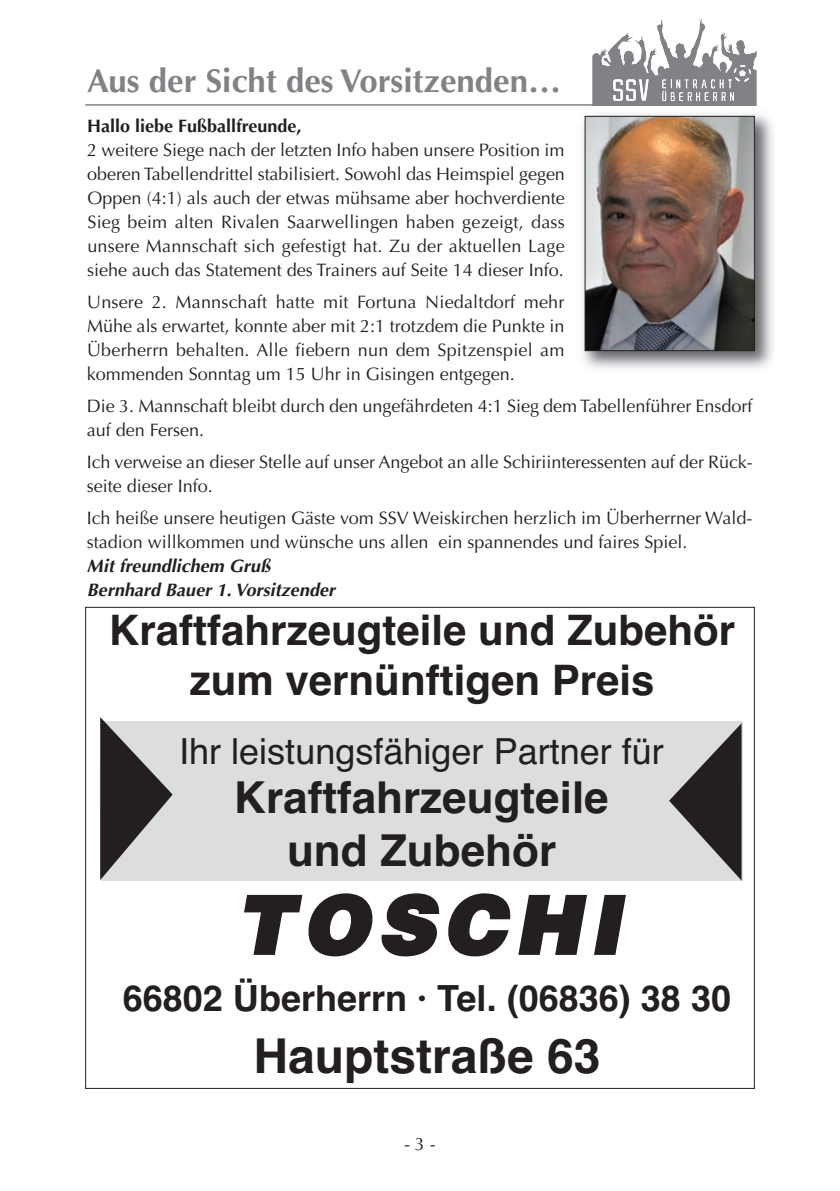
<style>
.page{position:relative;width:840px;height:1191px;background:#fff}
.page>*{position:absolute;margin:0;border:0;box-sizing:border-box;transform-origin:0 0}
.t1{font:italic 900 80px "Helvetica";letter-spacing:.105em;color:#231f20}
.t2{font:700 48px "Helvetica";color:#231f20}
.t3{font:700 44px/52.8px "Helvetica";color:#231f20;text-align:center}
.t4{font:700 42px/50.4px "Helvetica";color:#231f20;text-align:center}
.t5{font:700 36px "Helvetica";color:#231f20}
.t6{font:36px "Helvetica";color:#231f20}
.t7{font:700 33px "Optima";color:#808285}
.t8{font:18px/24px "Optima";color:#231f20}
.t9{font:italic 700 18px/24px "Optima";letter-spacing:.005em;color:#231f20}
.t10{font:700 18px "Optima";color:#231f20}
</style>
<div class="page">
<svg style="left:592px;top:20px;width:164px;height:86px"></svg>
<hr style="left:85px;top:104px;width:669px;height:2px;background:#808285">
<div style="left:101px;top:721px;width:640px;height:159px;background:#dcdddf"></div>
<svg style="left:244px;top:893px;width:382px;height:64px"></svg>
<svg style="left:100px;top:717px;width:72px;height:163px"></svg>
<svg style="left:669px;top:724px;width:72px;height:156px"></svg>
<img style="left:582px;top:113px;width:191px;height:256px">
<img style="left:586px;top:118px;width:166px;height:231px">
<div style="left:584px;top:116px;width:170px;height:235px;border:1px solid #231f20"></div>
<h3 class="t7" style="left:87px;top:68px;width:475px">Aus der Sicht des Vorsitzenden…</h3>
<p class="t10" style="left:87px;top:118px;width:216px">Hallo liebe Fußballfreunde,</p>
<p class="t8" style="left:87px;top:139px;width:479px;text-align:justify">2 weitere Siege nach der letzten Info haben unsere Position im oberen Tabellendrittel stabilisiert. Sowohl das Heimspiel gegen Oppen (4:1) als auch der etwas mühsame aber hochverdiente Sieg beim alten Rivalen Saarwellingen haben gezeigt, dass unsere Mannschaft sich gefestigt hat. Zu der aktuellen Lage siehe auch das Statement des Trainers auf Seite 14 dieser Info.</p>
<p class="t8" style="left:87px;top:291px;width:479px;text-align:justify">Unsere 2. Mannschaft hatte mit Fortuna Niedaltdorf mehr Mühe als erwartet, konnte aber mit 2:1 trotzdem die Punkte in Überherrn behalten. Alle fiebern nun dem Spitzenspiel am kommenden Sonntag um 15 Uhr in Gisingen entgegen.</p>
<p class="t8" style="left:87px;top:395px;width:666px">Die 3. Mannschaft bleibt durch den ungefährdeten 4:1 Sieg dem Tabellenführer Ensdorf auf den Fersen.</p>
<p class="t8" style="left:87px;top:451px;width:667px">Ich verweise an dieser Stelle auf unser Angebot an alle Schiriinteressenten auf der Rück&shy;seite dieser Info.</p>
<p class="t8" style="left:87px;top:507px;width:666px">Ich heiße unsere heutigen Gäste vom SSV Weiskirchen herzlich im Überherrner Wald&shy;stadion willkommen und wünsche uns allen ein spannendes und faires Spiel.</p>
<p class="t9" style="left:87px;top:555px;width:250px">Mit freundlichem Gruß<br>Bernhard Bauer 1. Vorsitzender</p>
<h3 class="t4" style="left:109px;top:605px;width:627px">Kraftfahrzeugteile und Zubehör zum vernünftigen Preis</h3>
<h3 class="t6" style="left:179px;top:730px;width:486px">Ihr leistungsfähiger Partner für</h3>
<h3 class="t3" style="left:234px;top:771px;width:376px">Kraftfahrzeugteile und Zubehör</h3>
<h1 class="t1" style="left:235px;top:879px;width:386px">TOSCHI</h1>
<h3 class="t5" style="left:123px;top:977px;width:609px">66802 Überherrn · Tel. (06836) 38 30</h3>
<h2 class="t2" style="left:253px;top:1028px;width:348px">Hauptstraße 63</h2>
<p class="t8" style="left:404px;top:1133px;width:33px">- 3 -</p>
</div>
